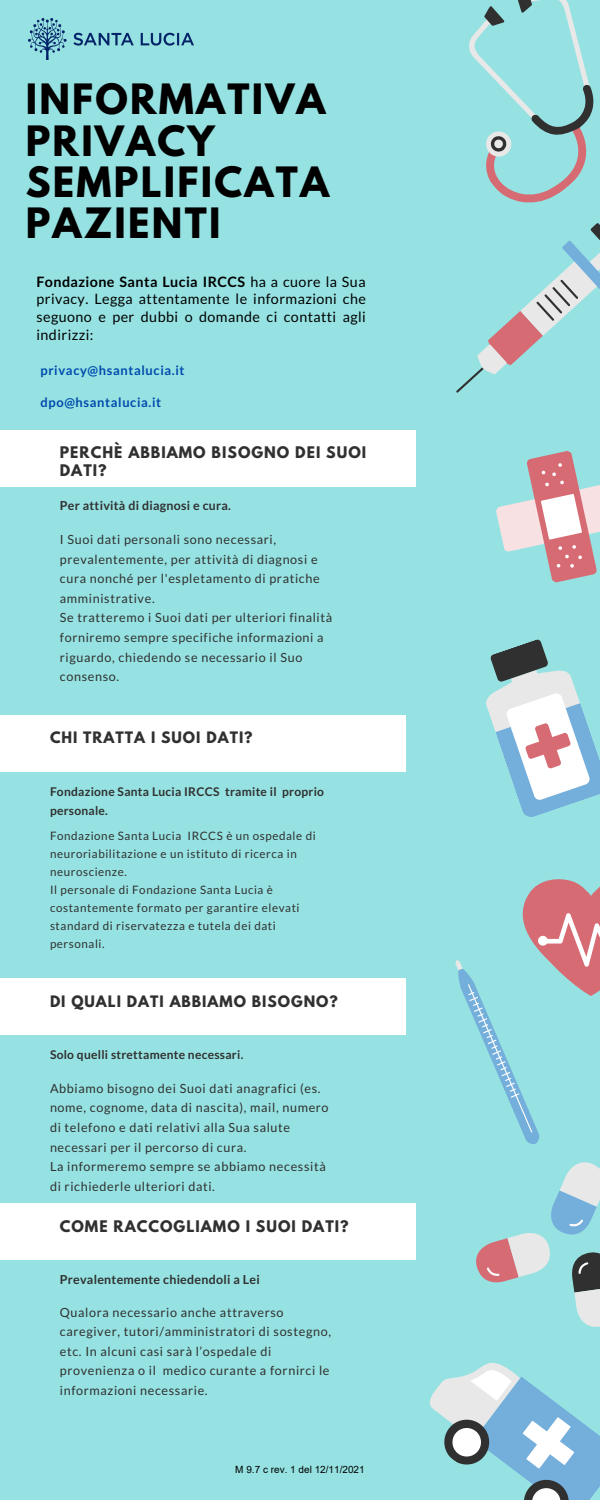
<style>
.page{position:relative;width:600px;height:1500px;background:#96e2e2}
.page>*{position:absolute;margin:0;border:0;box-sizing:border-box;transform-origin:0 0}
.t1{font:700 37.1px/41.4px "League Spartan";letter-spacing:.06em;color:#000}
.t2{font:14.3px/17.7px "Lato";letter-spacing:.03em;color:#000;text-align:justify}
.t3{font:700 14.2px/17.5px "League Spartan";letter-spacing:.07em;color:#303030}
.t4{font:700 14px "League Spartan";letter-spacing:.07em;color:#303030}
.t5{font:700 12.9px "Lato";letter-spacing:.05em;color:#004aad}
.t6{font:12.6px/19.6px "Lato";letter-spacing:.05em;color:#303030}
.t7{font:700 12.4px "Lato";letter-spacing:.02em;color:#303030}
.t8{font:700 12px/18.8px "Lato";letter-spacing:.02em;color:#303030}
.t9{font:11.6px/18px "Lato";letter-spacing:.05em;color:#303030}
.t10{font:10px "Arial";color:#000}
.s1{font-weight:700}
</style>
<div class="page">
<div style="left:0;top:430px;width:415px;height:57px;background:#fff"></div>
<div style="left:0;top:715px;width:406px;height:57px;background:#fff"></div>
<div style="left:0;top:978px;width:406px;height:57px;background:#fff"></div>
<svg style="left:456px;top:0;width:144px;height:393px"></svg>
<svg style="left:496px;top:451px;width:104px;height:132px"></svg>
<svg style="left:486px;top:639px;width:114px;height:178px"></svg>
<svg style="left:455px;top:879px;width:145px;height:266px"></svg>
<svg style="left:476px;top:1162px;width:124px;height:165px"></svg>
<svg style="left:430px;top:1362px;width:170px;height:138px"></svg>
<img style="left:28px;top:19px;width:165px;height:41px">
<div style="left:0;top:1203px;width:415px;height:57px;background:#fff"></div>
<p class="t1" style="left:26px;top:83px;width:301px">INFORMATIVA</p>
<p class="t1" style="left:26px;top:125px;width:305px">PRIVACY<br>SEMPLIFICATA</p>
<p class="t1" style="left:26px;top:207px;width:196px">PAZIENTI</p>
<p class="t2" style="left:37px;top:272px;width:331px"><span class="s1">Fondazione Santa Lucia IRCCS</span> ha a cuore la Sua privacy. Legga attentamente le informazioni che seguono e per dubbi o domande ci contatti agli indirizzi:</p>
<p class="t5" style="left:41px;top:363px;width:146px">privacy@hsantalucia.it</p>
<p class="t5" style="left:41px;top:394px;width:122px">dpo@hsantalucia.it</p>
<p class="t3" style="left:60px;top:446px;width:308px">PERCHÈ ABBIAMO BISOGNO DEI SUOI<br>DATI?</p>
<p class="t7" style="left:60px;top:498px;width:173px">Per attività di diagnosi e cura.</p>
<p class="t6" style="left:60px;top:529px;width:261px">I Suoi dati personali sono necessari, prevalentemente, per attività di diagnosi e cura nonché per l'espletamento di pratiche amministrative.</p>
<p class="t6" style="left:60px;top:608px;width:274px">Se tratteremo i Suoi dati per ulteriori finalità forniremo sempre specifiche informazioni a riguardo, chiedendo se necessario il Suo consenso.</p>
<p class="t4" style="left:50px;top:731px;width:204px">CHI TRATTA I SUOI DATI?</p>
<p class="t8" style="left:50px;top:782px;width:276px">Fondazione Santa Lucia IRCCS tramite il proprio personale.</p>
<p class="t9" style="left:50px;top:827px;width:267px">Fondazione Santa Lucia IRCCS è un ospedale di neuroriabilitazione e un istituto di ricerca in neuroscienze.</p>
<p class="t9" style="left:50px;top:881px;width:251px">Il personale di Fondazione Santa Lucia è costantemente formato per garantire elevati standard di riservatezza e tutela dei dati personali.</p>
<p class="t4" style="left:50px;top:994px;width:289px">DI QUALI DATI ABBIAMO BISOGNO?</p>
<p class="t8" style="left:50px;top:1045px;width:195px">Solo quelli strettamente necessari.</p>
<p class="t6" style="left:50px;top:1078px;width:280px">Abbiamo bisogno dei Suoi dati anagrafici (es. nome, cognome, data di nascita), mail, numero di telefono e dati relativi alla Sua salute necessari per il percorso di cura.</p>
<p class="t6" style="left:50px;top:1157px;width:277px">La informeremo sempre se abbiamo necessità di richiederle ulteriori dati.</p>
<p class="t3" style="left:60px;top:1219px;width:290px">COME RACCOGLIAMO I SUOI DATI?</p>
<p class="t7" style="left:60px;top:1272px;width:201px">Prevalentemente chiedendoli a Lei</p>
<p class="t6" style="left:60px;top:1302px;width:273px">Qualora necessario anche attraverso caregiver, tutori/amministratori di sostegno, etc. In alcuni casi sarà l’ospedale di provenienza o il medico curante a fornirci le informazioni necessarie.</p>
<p class="t10" style="left:235px;top:1462px;width:131px">M 9.7 c rev. 1 del 12/11/2021</p>
</div>
